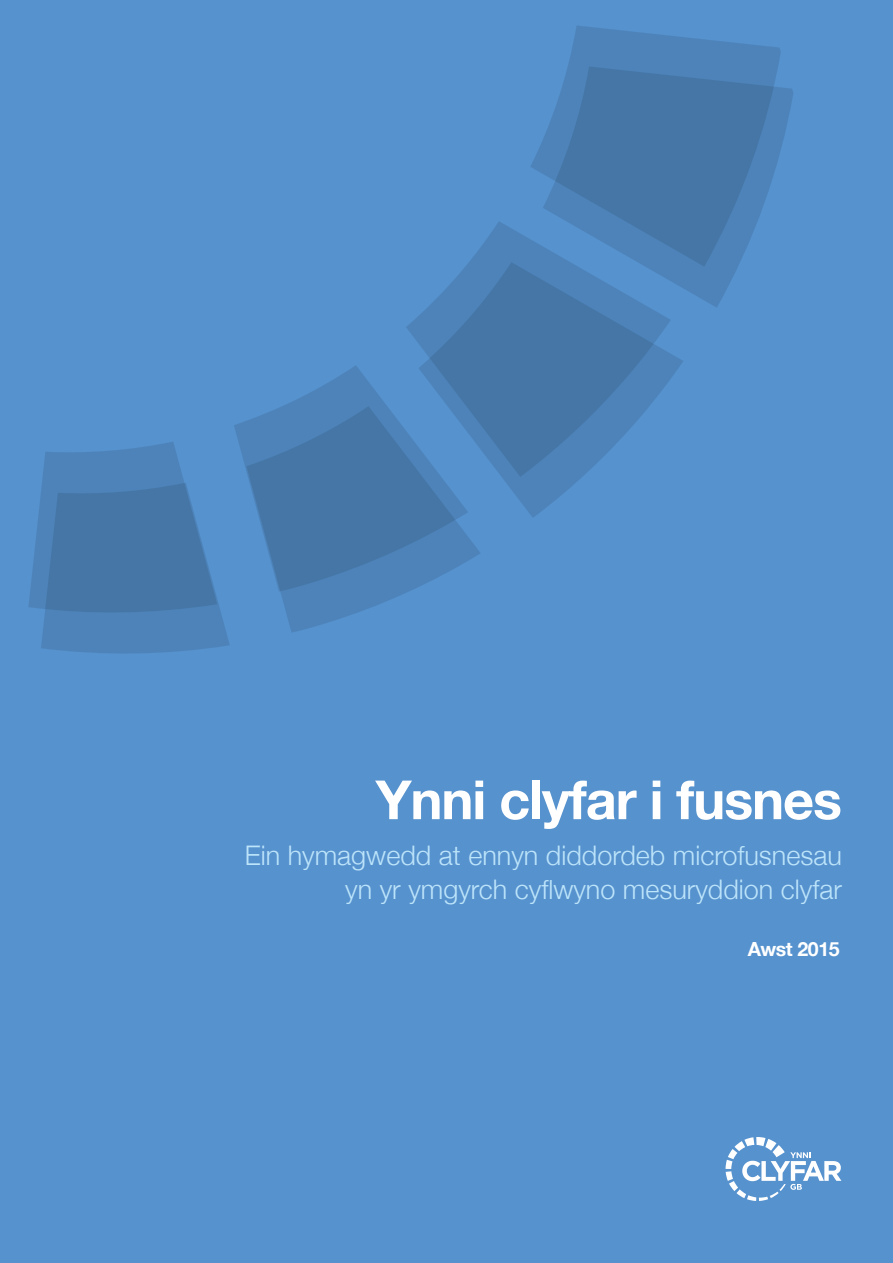
<style>
.page{position:relative;width:893px;height:1263px;background:#5692ce}
.page>*{position:absolute;margin:0;border:0;box-sizing:border-box;transform-origin:0 0}
.t1{font:700 54px "Helvetica Neue";letter-spacing:-.02em;color:#fff}
.t2{font:300 27px/34.5px "Helvetica Neue";color:#bce4fa;text-align:right}
.t3{font:700 19.5px "Helvetica Neue";letter-spacing:-.02em;color:#fff}
</style>
<div class="page">
<svg style="left:28px;top:26px;width:765px;height:628px"></svg>
<svg style="left:725px;top:1137px;width:116px;height:64px"></svg>
<h1 class="t1" style="left:376px;top:757px;width:468px">Ynni clyfar i fusnes</h1>
<p class="t2" style="left:245px;top:836px;width:599px">Ein hymagwedd at ennyn diddordeb microfusnesau yn yr ymgyrch cyflwyno mesuryddion clyfar</p>
<p class="t3" style="left:748px;top:934px;width:93px">Awst 2015</p>
</div>
